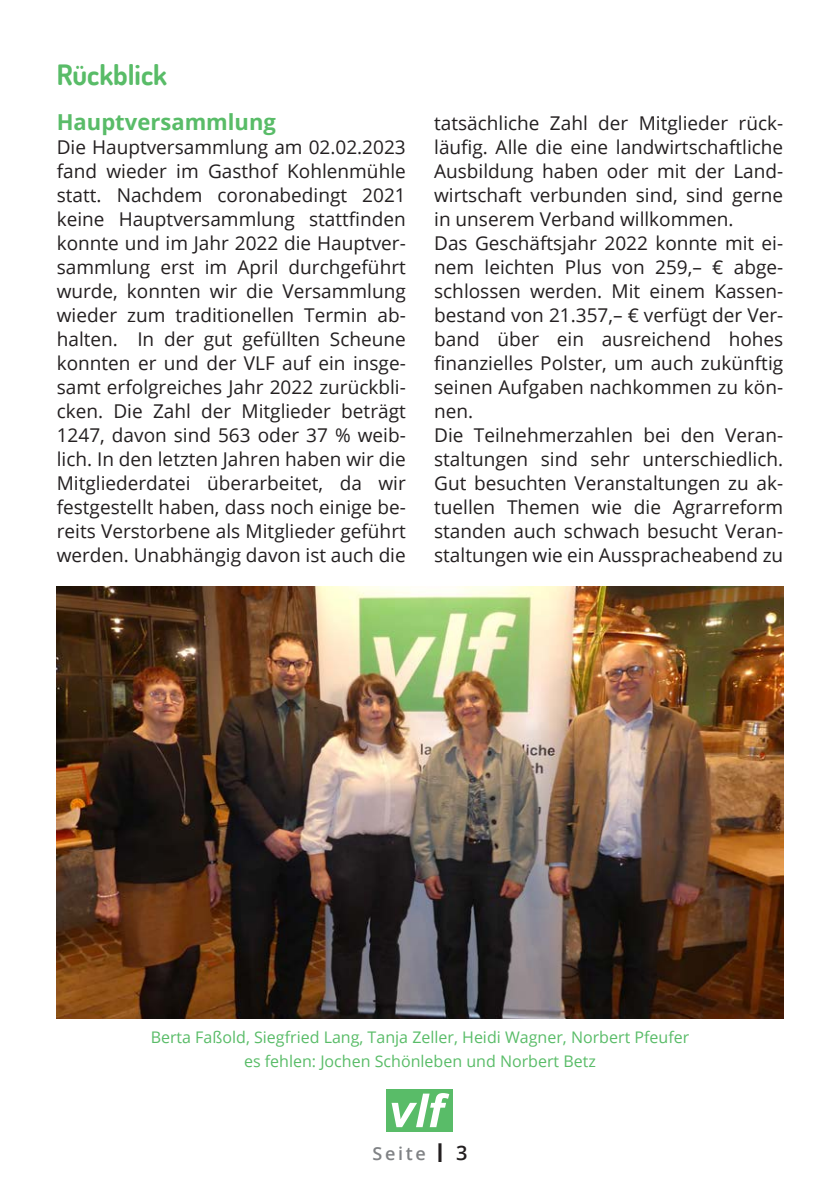
<style>
.page{position:relative;width:840px;height:1191px;background:#fff}
.page>*{position:absolute;margin:0;border:0;box-sizing:border-box;transform-origin:0 0}
.t1{font:700 28px "Dosis";color:#59bc68}
.t2{font:700 22px "Open Sans";color:#59bc68}
.t3{font:19px/24px "Open Sans";color:#231f20;text-align:justify}
.t4{font:600 18px "Open Sans";letter-spacing:.15em;color:#808285}
.t5{font:16px/24px "Open Sans";color:#59bc68;text-align:center}
.s1{font-size:26px;color:#231f20}
.s2{font-size:20px;color:#231f20}
</style>
<div class="page">
<div style="left:386px;top:1089px;width:67px;height:42px;background:#59bc68"></div>
<svg style="left:391px;top:1093px;width:58px;height:34px"></svg>
<img style="left:57px;top:586px;width:725px;height:432px">
<h1 class="t1" style="left:57px;top:57px;width:112px">Rückblick</h1>
<p class="t2" style="left:57px;top:107px;width:221px">Hauptversammlung</p>
<p class="t3" style="left:57px;top:135px;width:350px">Die Hauptversammlung am 02.02.2023 fand wieder im Gasthof Kohlenmühle statt. Nachdem coronabedingt 2021 keine Hauptversammlung stattfinden konnte und im Jahr 2022 die Hauptver&shy;sammlung erst im April durchgeführt wurde, konnten wir die Versammlung wieder zum traditionellen Termin ab&shy;halten. In der gut gefüllten Scheune konnten er und der VLF auf ein insge&shy;samt erfolgreiches Jahr 2022 zurückbli&shy;cken. Die Zahl der Mitglieder beträgt 1247, davon sind 563 oder 37 % weib&shy;lich. In den letzten Jahren haben wir die Mitgliederdatei überarbeitet, da wir festgestellt haben, dass noch einige be&shy;reits Verstorbene als Mitglieder geführt werden. Unabhängig davon ist auch die</p>
<p class="t3" style="left:434px;top:111px;width:350px;text-align:left">tatsächliche Zahl der Mitglieder rück&shy;läufig. Alle die eine landwirtschaftliche Ausbildung haben oder mit der Land&shy;wirtschaft verbunden sind, sind gerne in unserem Verband willkommen.<br>Das Geschäftsjahr 2022 konnte mit ei&shy;nem leichten Plus von 259,– € abge&shy;schlossen werden. Mit einem Kassen&shy;bestand von 21.357,– € verfügt der Ver&shy;band über ein ausreichend hohes finanzielles Polster, um auch zukünftig seinen Aufgaben nachkommen zu kön&shy;nen.<br>Die Teilnehmerzahlen bei den Veran&shy;staltungen sind sehr unterschiedlich.<br>Gut besuchten Veranstaltungen zu ak&shy;tuellen Themen wie die Agrarreform standen auch schwach besucht Veran&shy;staltungen wie ein Ausspracheabend zu</p>
<p class="t5" style="left:151px;top:1024px;width:540px">Berta Faßold, Siegfried Lang, Tanja Zeller, Heidi Wagner, Norbert Pfeufer es fehlen: Jochen Schönleben und Norbert Betz</p>
<p class="t4" style="left:372px;top:1140px;width:97px">Seite <span class="s1">I</span> <span class="s2">3</span></p>
</div>
